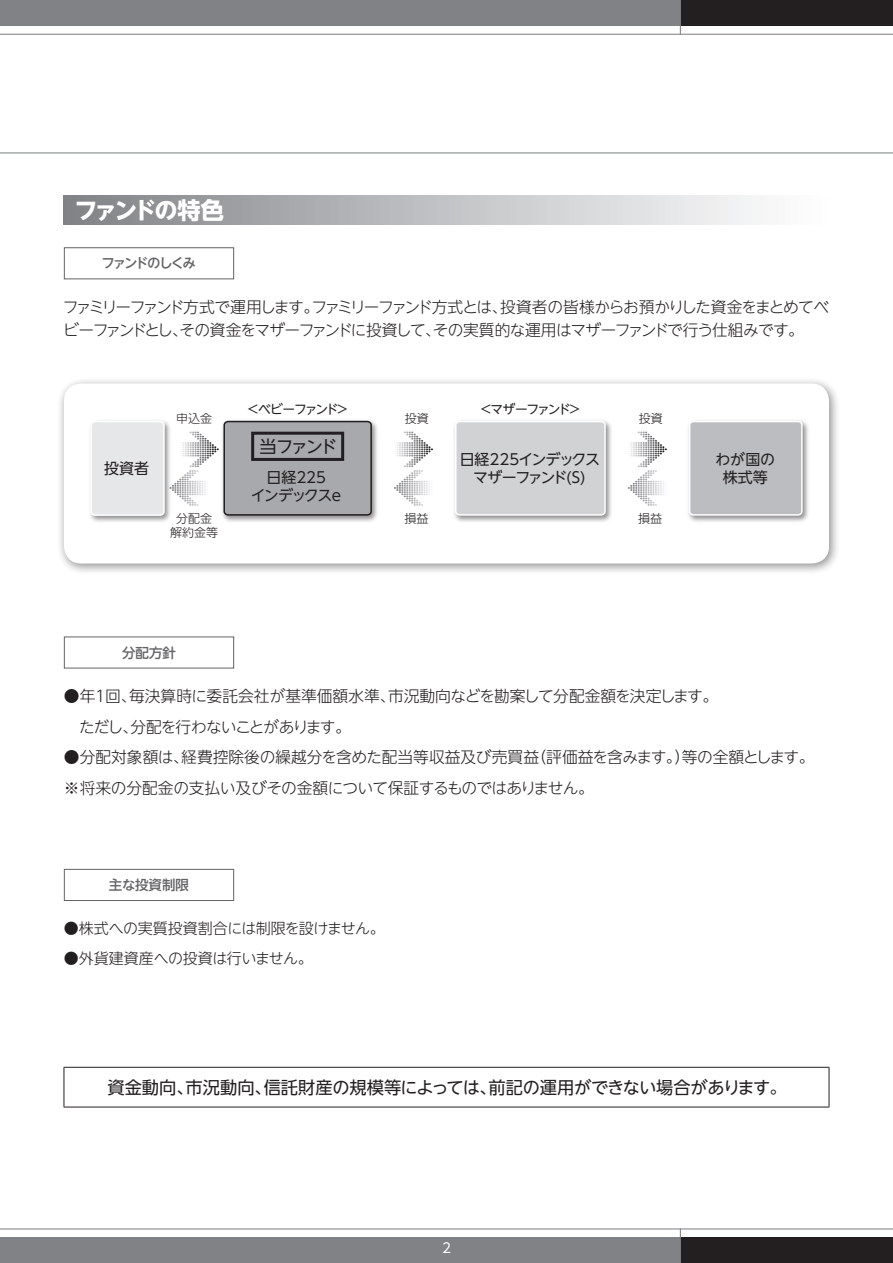
<style>
.page{position:relative;width:893px;height:1263px;background:#fff}
.page>*{position:absolute;margin:0;border:0;box-sizing:border-box;transform-origin:0 0}
.t1{font:700 23.25px "UD Shin Go NT Pro";letter-spacing:-.125em;color:#fff}
.t2{font:17.25px "UD Shin Go NT Pro";letter-spacing:-.015em;color:#231f20}
.t3{font:300 15.75px/23.2px "UD Shin Go NT Pro";letter-spacing:-.085em;color:#231f20}
.t4{font:300 15.75px/30.8px "UD Shin Go NT Pro";letter-spacing:-.015em;color:#231f20}
.t5{font:300 15.75px/30.8px "UD Shin Go NT Pro";letter-spacing:-.045em;color:#231f20}
.t6{font:300 15px "UD Shin Go NT Pro";letter-spacing:-.02em;color:#231f20}
.t7{font:15px/17.2px "UD Shin Go NT Pro";letter-spacing:-.075em;color:#231f20;text-align:center}
.t8{font:15px "UD Shin Go NT Pro";letter-spacing:-.04em;color:#231f20}
.t9{font:15px "UD Shin Go NT Pro";letter-spacing:-.1em;color:#231f20}
.t10{font:500 13.5px "UD Shin Go NT Pro";letter-spacing:-.025em;color:#636366}
.t11{font:500 13.5px "UD Shin Go NT Pro";letter-spacing:-.14em;color:#636366}
.t12{font:13.5px "UD Shin Go NT Pro";color:#fff}
.t13{font:12.75px "UD Shin Go NT Pro";letter-spacing:-.13em;color:#231f20}
.t14{font:300 12px/14.2px "UD Shin Go NT Pro";color:#231f20;text-align:center}
</style>
<div class="page">
<div style="left:0;top:0;width:680px;height:26px;background:#808285"></div>
<div style="left:0;top:1237px;width:680px;height:26px;background:#808285"></div>
<hr style="left:0;top:34px;width:893px;height:1px;background:#808285">
<hr style="left:0;top:152px;width:893px;height:1px;background:#808285">
<hr style="left:0;top:1228px;width:893px;height:1px;background:#808285">
<div style="left:680px;top:0;width:213px;height:26px;background:#231f20"></div>
<div style="left:680px;top:1237px;width:213px;height:26px;background:#231f20"></div>
<hr style="left:680px;top:1228px;width:1px;height:35px;background:#808285">
<hr style="left:680px;top:0;width:1px;height:35px;background:#808285">
<div style="left:64px;top:196px;width:765px;height:29px;background:linear-gradient(to right,#818387,#fff)"></div>
<div style="left:64px;top:247px;width:170px;height:32px;border:1px solid #636366"></div>
<div style="left:57px;top:376px;width:783px;height:199px;background:#231f20;opacity:.5"></div>
<svg style="left:64px;top:383px;width:765px;height:180px"></svg>
<img style="left:86px;top:416px;width:88px;height:108px">
<div style="left:91px;top:421px;width:73px;height:94px;background:#e6e7e9;border-radius:4px"></div>
<div style="left:90px;top:421px;width:75px;height:95px;border:2px solid #fff;border-radius:4px"></div>
<svg style="left:169px;top:431px;width:50px;height:75px"></svg>
<svg style="left:394px;top:431px;width:39px;height:75px"></svg>
<svg style="left:628px;top:431px;width:39px;height:75px"></svg>
<img style="left:684px;top:416px;width:127px;height:108px">
<div style="left:690px;top:421px;width:112px;height:94px;background:#bcbdc0;border-radius:4px"></div>
<div style="left:689px;top:421px;width:114px;height:95px;border:2px solid #fff;border-radius:4px"></div>
<img style="left:219px;top:416px;width:162px;height:108px">
<div style="left:224px;top:421px;width:147px;height:94px;background:#a8a9ad;border-radius:4px"></div>
<div style="left:223px;top:421px;width:149px;height:95px;border:2px solid #231f20;border-radius:4px"></div>
<div style="left:251px;top:432px;width:93px;height:29px;border:3px solid #231f20"></div>
<img style="left:451px;top:416px;width:163px;height:108px">
<div style="left:456px;top:421px;width:149px;height:94px;background:#d1d2d4;border-radius:4px"></div>
<div style="left:455px;top:421px;width:151px;height:95px;border:2px solid #fff;border-radius:4px"></div>
<div style="left:64px;top:869px;width:170px;height:32px;border:1px solid #636366"></div>
<hr style="left:64px;top:1067px;width:765px;height:1px;background:#231f20">
<hr style="left:64px;top:1068px;width:1px;height:39px;background:#231f20">
<hr style="left:829px;top:1068px;width:1px;height:39px;background:#231f20">
<hr style="left:64px;top:1107px;width:765px;height:1px;background:#231f20">
<h1 class="t1" style="left:74px;top:191px;width:151px">ファンドの特色</h1>
<p class="t11" style="left:101px;top:252px;width:96px">ファンドのしくみ</p>
<p class="t3" style="left:63px;top:294px;width:768px">ファミリーファンド方式で運用します。ファミリーファンド方式とは、投資者の皆様からお預かりした資金をまとめてベビーファンドとし、その資金をマザーファンドに投資して、その実質的な運用はマザーファンドで行う仕組みです。</p>
<p class="t8" style="left:104px;top:456px;width:46px">投資者</p>
<p class="t14" style="left:176px;top:411px;width:38px">申込金</p>
<p class="t14" style="left:170px;top:511px;width:50px">分配金解約金等</p>
<p class="t13" style="left:247px;top:399px;width:104px">＜ベビーファンド＞</p>
<p class="t2" style="left:260px;top:432px;width:79px">当ファンド</p>
<p class="t13" style="left:480px;top:399px;width:103px">＜マザーファンド＞</p>
<p class="t7" style="left:460px;top:451px;width:142px">日経225インデックスマザーファンド(S)</p>
<p class="t14" style="left:405px;top:411px;width:25px">投資</p>
<p class="t14" style="left:639px;top:411px;width:25px">投資</p>
<p class="t8" style="left:716px;top:447px;width:61px">わが国の</p>
<p class="t8" style="left:267px;top:465px;width:61px">日経225</p>
<p class="t8" style="left:723px;top:465px;width:46px">株式等</p>
<p class="t9" style="left:251px;top:483px;width:92px">インデックスe</p>
<p class="t14" style="left:404px;top:511px;width:25px">損益</p>
<p class="t14" style="left:638px;top:511px;width:25px">損益</p>
<p class="t10" style="left:122px;top:641px;width:55px">分配方針</p>
<p class="t5" style="left:64px;top:680px;width:656px">●年１回、毎決算時に委託会社が基準価額水準、市況動向などを勘案して分配金額を決定します。　ただし、分配を行わないことがあります。</p>
<p class="t4" style="left:64px;top:741px;width:752px">●分配対象額は、経費控除後の繰越分を含めた配当等収益及び売買益（評価益を含みます。）等の全額とします。※将来の分配金の支払い及びその金額について保証するものではありません。</p>
<p class="t10" style="left:109px;top:874px;width:82px">主な投資制限</p>
<p class="t6" style="left:64px;top:916px;width:322px">●株式への実質投資割合には制限を設けません。</p>
<p class="t6" style="left:64px;top:946px;width:250px">●外貨建資産への投資は行いません。</p>
<p class="t2" style="left:107px;top:1073px;width:681px">資金動向、市況動向、信託財産の規模等によっては、前記の運用ができない場合があります。</p>
<p class="t12" style="left:442px;top:1237px;width:10px">2</p>
</div>
